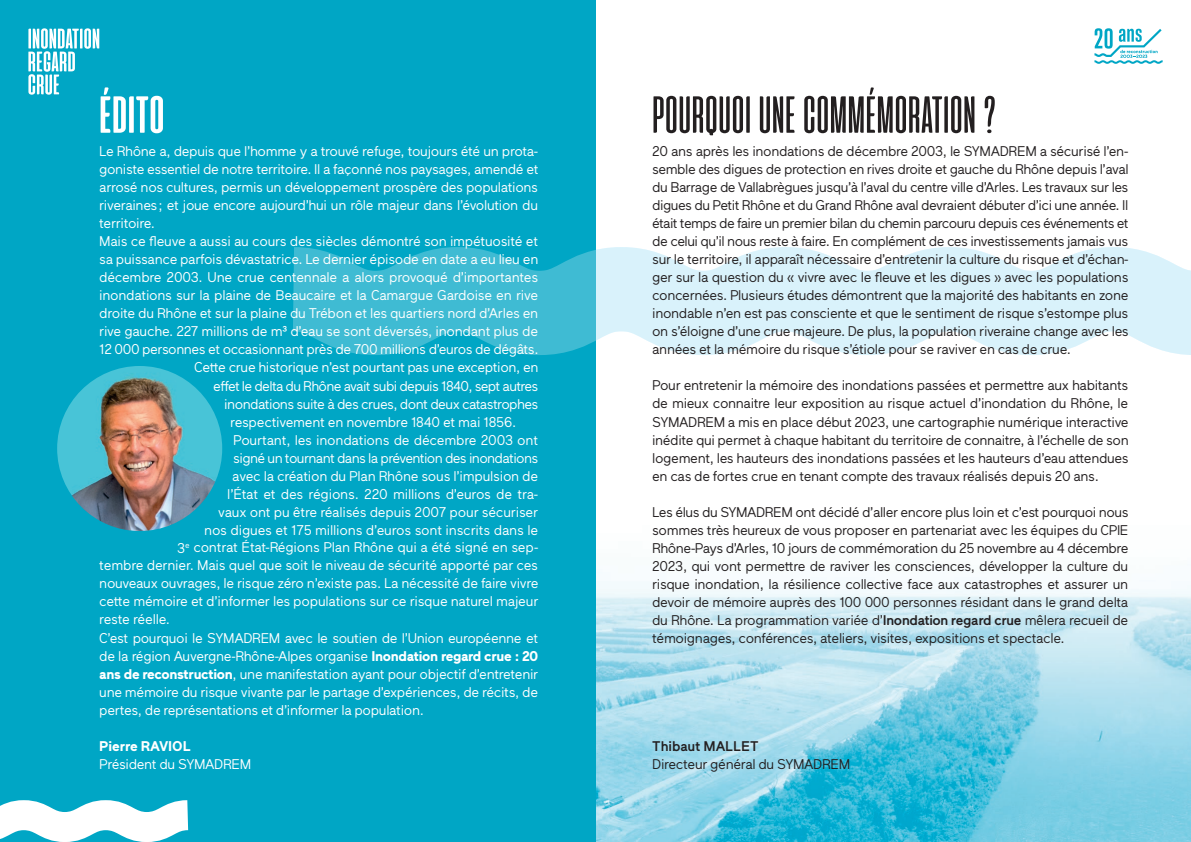
<style>
.page{position:relative;width:1191px;height:842px;background:#fff}
.page>*{position:absolute;margin:0;border:0;box-sizing:border-box;transform-origin:0 0}
.t1{font:52px "Cinematografica";letter-spacing:.01em;color:#231f20}
.t2{font:700 52px "Cinematografica";letter-spacing:.015em;color:#fff}
.t3{font:14px/18px "Maax";letter-spacing:-.025em;color:#231f20;text-align:justify}
.t4{font:14px "Maax";letter-spacing:-.025em;color:#fff}
.t5{font:14px "Maax";letter-spacing:-.05em;color:#fff}
.t6{font:14px "Maax";letter-spacing:-.045em;color:#fff}
.t7{font:500 14px "Maax Trial";letter-spacing:-.005em;color:#231f20}
.t8{font:700 14px "Maax";color:#fff}
.s1{font-weight:700}
.s2{font-weight:500}
</style>
<div class="page">
<svg style="left:1094px;top:28px;width:68px;height:36px"></svg>
<img style="left:595px;top:477px;width:596px;height:365px">
<div style="left:0;top:0;width:595px;height:842px;background:#00a6c5"></div>
<svg style="left:0;top:800px;width:189px;height:42px"></svg>
<svg style="left:28px;top:28px;width:71px;height:67px"></svg>
<svg style="left:293px;top:246px;width:898px;height:110px"></svg>
<img style="left:57px;top:366px;width:165px;height:165px;border-radius:83px">
<h1 class="t2" style="left:99px;top:87px;width:66px">ÉDITO</h1>
<p class="t4" style="left:99px;top:142px;width:440px">Le Rhône a, depuis que l’homme y a trouvé refuge, toujours été un prota-</p>
<p class="t4" style="left:99px;top:160px;width:441px">goniste essentiel de notre territoire. Il a façonné nos paysages, amendé et</p>
<p class="t4" style="left:99px;top:178px;width:440px">arrosé nos cultures, permis un développement prospère des populations</p>
<p class="t4" style="left:99px;top:196px;width:440px">riveraines ; et joue encore aujourd’hui un rôle majeur dans l’évolution du</p>
<p class="t4" style="left:99px;top:214px;width:57px">territoire.</p>
<p class="t4" style="left:99px;top:232px;width:440px">Mais ce fleuve a aussi au cours des siècles démontré son impétuosité et</p>
<p class="t4" style="left:99px;top:250px;width:441px">sa puissance parfois dévastatrice. Le dernier épisode en date a eu lieu en</p>
<p class="t4" style="left:99px;top:268px;width:440px">décembre 2003. Une crue centennale a alors provoqué d’importantes</p>
<p class="t4" style="left:99px;top:286px;width:440px">inondations sur la plaine de Beaucaire et la Camargue Gardoise en rive</p>
<p class="t4" style="left:99px;top:304px;width:440px">droite du Rhône et sur la plaine du Trébon et les quartiers nord d’Arles en</p>
<p class="t4" style="left:99px;top:322px;width:440px">rive gauche. 227 millions de m³ d’eau se sont déversés, inondant plus de</p>
<p class="t4" style="left:99px;top:341px;width:441px">12 000 personnes et occasionnant près de 700 millions d’euros de dégâts.</p>
<p class="t4" style="left:194px;top:359px;width:346px">Cette crue historique n’est pourtant pas une exception, en</p>
<p class="t5" style="left:213px;top:377px;width:326px">effet le delta du Rhône avait subi depuis 1840, sept autres</p>
<p class="t4" style="left:224px;top:395px;width:315px">inondations suite à des crues, dont deux catastrophes</p>
<p class="t4" style="left:230px;top:413px;width:287px">respectivement en novembre 1840 et mai 1856.</p>
<p class="t4" style="left:233px;top:431px;width:306px">Pourtant, les inondations de décembre 2003 ont</p>
<p class="t6" style="left:233px;top:449px;width:307px">signé un tournant dans la prévention des inondations</p>
<p class="t4" style="left:232px;top:467px;width:307px">avec la création du Plan Rhône sous l’impulsion de</p>
<p class="t4" style="left:227px;top:485px;width:312px">l’État et des régions. 220 millions d’euros de tra-</p>
<p class="t4" style="left:218px;top:503px;width:321px">vaux ont pu être réalisés depuis 2007 pour sécuriser</p>
<p class="t4" style="left:204px;top:521px;width:335px">nos digues et 175 millions d’euros sont inscrits dans le</p>
<p class="t4" style="left:177px;top:538px;width:362px">3<sup>e</sup> contrat État-Régions Plan Rhône qui a été signé en sep-</p>
<p class="t4" style="left:99px;top:556px;width:440px">tembre dernier. Mais quel que soit le niveau de sécurité apporté par ces</p>
<p class="t4" style="left:99px;top:574px;width:441px">nouveaux ouvrages, le risque zéro n’existe pas. La nécessité de faire vivre</p>
<p class="t4" style="left:99px;top:592px;width:441px">cette mémoire et d’informer les populations sur ce risque naturel majeur</p>
<p class="t4" style="left:99px;top:610px;width:72px">reste réelle.</p>
<p class="t4" style="left:99px;top:628px;width:440px">C’est pourquoi le SYMADREM avec le soutien de l’Union européenne et</p>
<p class="t4" style="left:99px;top:646px;width:441px">de la région Auvergne-Rhône-Alpes organise <span class="s1">Inondation regard crue : 20</span></p>
<p class="t4" style="left:99px;top:664px;width:440px"><span class="s1">ans de reconstruction</span>, une manifestation ayant pour objectif d’entretenir</p>
<p class="t4" style="left:99px;top:682px;width:440px">une mémoire du risque vivante par le partage d’expériences, de récits, de</p>
<p class="t4" style="left:99px;top:700px;width:326px">pertes, de représentations et d’informer la population.</p>
<p class="t8" style="left:99px;top:736px;width:93px">Pierre RAVIOL</p>
<p class="t4" style="left:99px;top:754px;width:154px">Président du SYMADREM</p>
<h1 class="t1" style="left:652px;top:87px;width:345px">POURQUOI UNE COMMÉMORATION ?</h1>
<p class="t3" style="left:652px;top:142px;width:478px">20 ans après les inondations de décembre 2003, le SYMADREM a sécurisé l’en&shy;semble des digues de protection en rives droite et gauche du Rhône depuis l’aval du Barrage de Vallabrègues jusqu’à l’aval du centre ville d’Arles. Les travaux sur les digues du Petit Rhône et du Grand Rhône aval devraient débuter d’ici une année. Il était temps de faire un premier bilan du chemin parcouru depuis ces événements et de celui qu’il nous reste à faire. En complément de ces investissements jamais vus sur le territoire, il apparaît nécessaire d’entretenir la culture du risque et d’échan&shy;ger sur la question du « vivre avec le fleuve et les digues » avec les populations concernées. Plusieurs études démontrent que la majorité des habitants en zone inondable n’en est pas consciente et que le sentiment de risque s’estompe plus on s’éloigne d’une crue majeure. De plus, la population riveraine change avec les années et la mémoire du risque s’étiole pour se raviver en cas de crue.</p>
<p class="t3" style="left:652px;top:376px;width:478px">Pour entretenir la mémoire des inondations passées et permettre aux habitants de mieux connaitre leur exposition au risque actuel d’inondation du Rhône, le SYMADREM a mis en place début 2023, une cartographie numérique interactive inédite qui permet à chaque habitant du territoire de connaitre, à l’échelle de son logement, les hauteurs des inondations passées et les hauteurs d’eau attendues en cas de fortes crue en tenant compte des travaux réalisés depuis 20 ans.</p>
<p class="t3" style="left:652px;top:502px;width:478px">Les élus du SYMADREM ont décidé d’aller encore plus loin et c’est pourquoi nous sommes très heureux de vous proposer en partenariat avec les équipes du CPIE Rhône-Pays d’Arles, 10 jours de commémoration du 25 novembre au 4 décembre 2023, qui vont permettre de raviver les consciences, développer la culture du risque inondation, la résilience collective face aux catastrophes et assurer un devoir de mémoire auprès des 100 000 personnes résidant dans le grand delta du Rhône. La programmation variée d’<span class="s2">Inondation regard crue</span> mêlera recueil de témoignages, conférences, ateliers, visites, expositions et spectacle.</p>
<p class="t7" style="left:652px;top:738px;width:108px">Thibaut MALLET</p>
<p class="t3" style="left:652px;top:754px;width:200px">Directeur général du SYMADREM</p>
</div>
